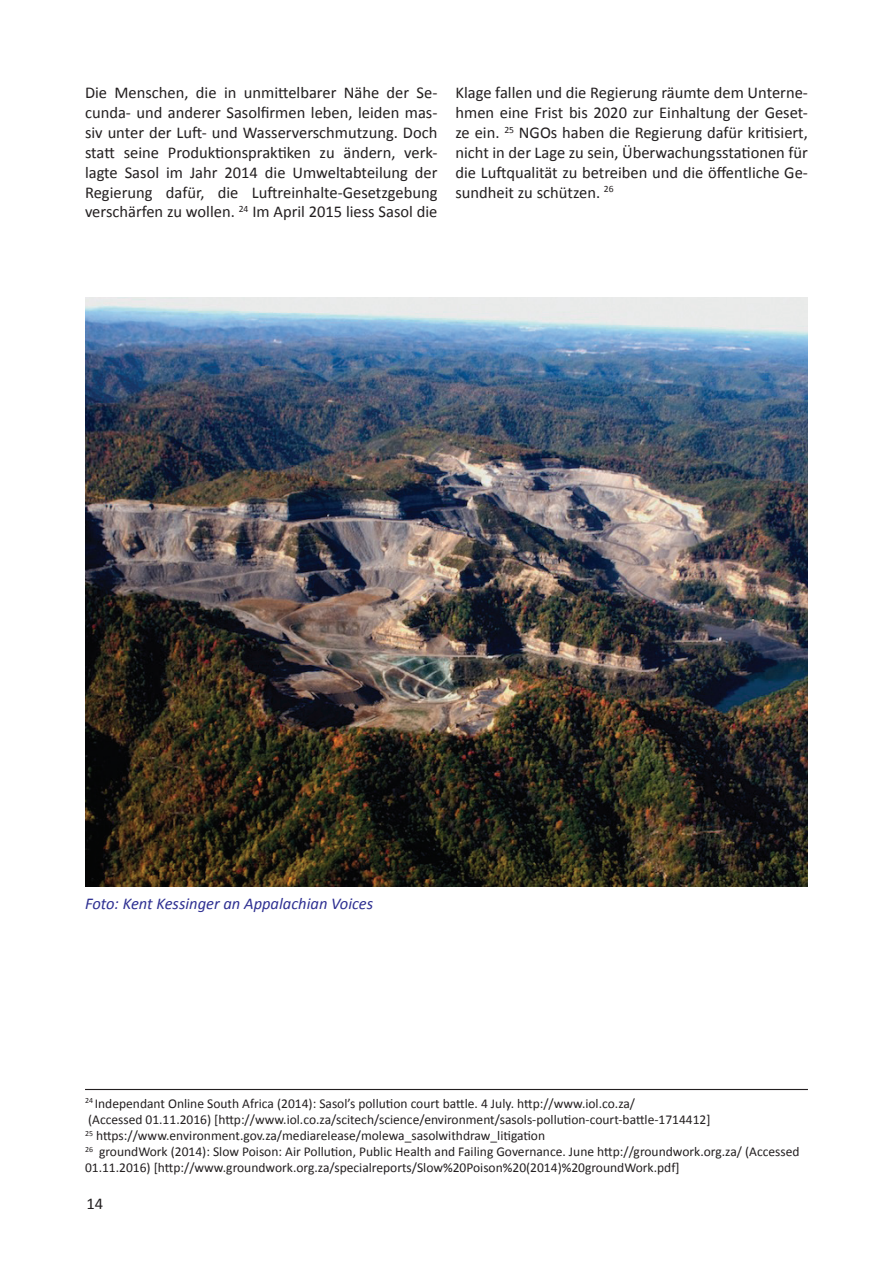
<style>
.page{position:relative;width:893px;height:1263px;background:#fff}
.page>*{position:absolute;margin:0;border:0;box-sizing:border-box;transform-origin:0 0}
.t1{font:16.5px/19.8px "Calibri";color:#231f20;text-align:justify}
.t2{font:italic 16.5px "Calibri";color:#2e3092}
.t3{font:13.5px/16.2px "Calibri";color:#231f20}
</style>
<div class="page">
<hr style="left:85px;top:1089px;width:723px;height:1px;background:#231f20">
<img style="left:85px;top:298px;width:723px;height:589px">
<p class="t1" style="left:85px;top:83px;width:354px">Die Menschen, die in unmittelbarer Nähe der Se&shy;cunda- und anderer Sasolfirmen leben, leiden mas&shy;siv unter der Luft- und Wasserverschmutzung. Doch statt seine Produktionspraktiken zu ändern, verk&shy;lagte Sasol im Jahr 2014 die Umweltabteilung der Regierung dafür, die Luftreinhalte-Gesetzgebung verschärfen zu wollen. <sup>24</sup> Im April 2015 liess Sasol die</p>
<p class="t1" style="left:455px;top:83px;width:354px">Klage fallen und die Regierung räumte dem Unterne&shy;hmen eine Frist bis 2020 zur Einhaltung der Geset&shy;ze ein. <sup>25</sup> NGOs haben die Regierung dafür kritisiert, nicht in der Lage zu sein, Überwachungsstationen für die Luftqualität zu betreiben und die öffentliche Ge&shy;sundheit zu schützen. <sup>26</sup></p>
<p class="t2" style="left:85px;top:893px;width:290px">Foto: Kent Kessinger an Appalachian Voices</p>
<p class="t3" style="left:85px;top:1095px;width:716px"><sup>24</sup> Independant Online South Africa (2014): Sasol’s pollution court battle. 4 July. http://www.iol.co.za/<br>(Accessed 01.11.2016) [http://www.iol.co.za/scitech/science/environment/sasols-pollution-court-battle-1714412]<br><sup>25</sup> https://www.environment.gov.za/mediarelease/molewa_sasolwithdraw_litigation<br><sup>26</sup> groundWork (2014): Slow Poison: Air Pollution, Public Health and Failing Governance. June http://groundwork.org.za/ (Accessed 01.11.2016) [http://www.groundwork.org.za/specialreports/Slow%20Poison%20(2014)%20groundWork.pdf]</p>
<p class="t1" style="left:87px;top:1193px;width:18px">14</p>
</div>
